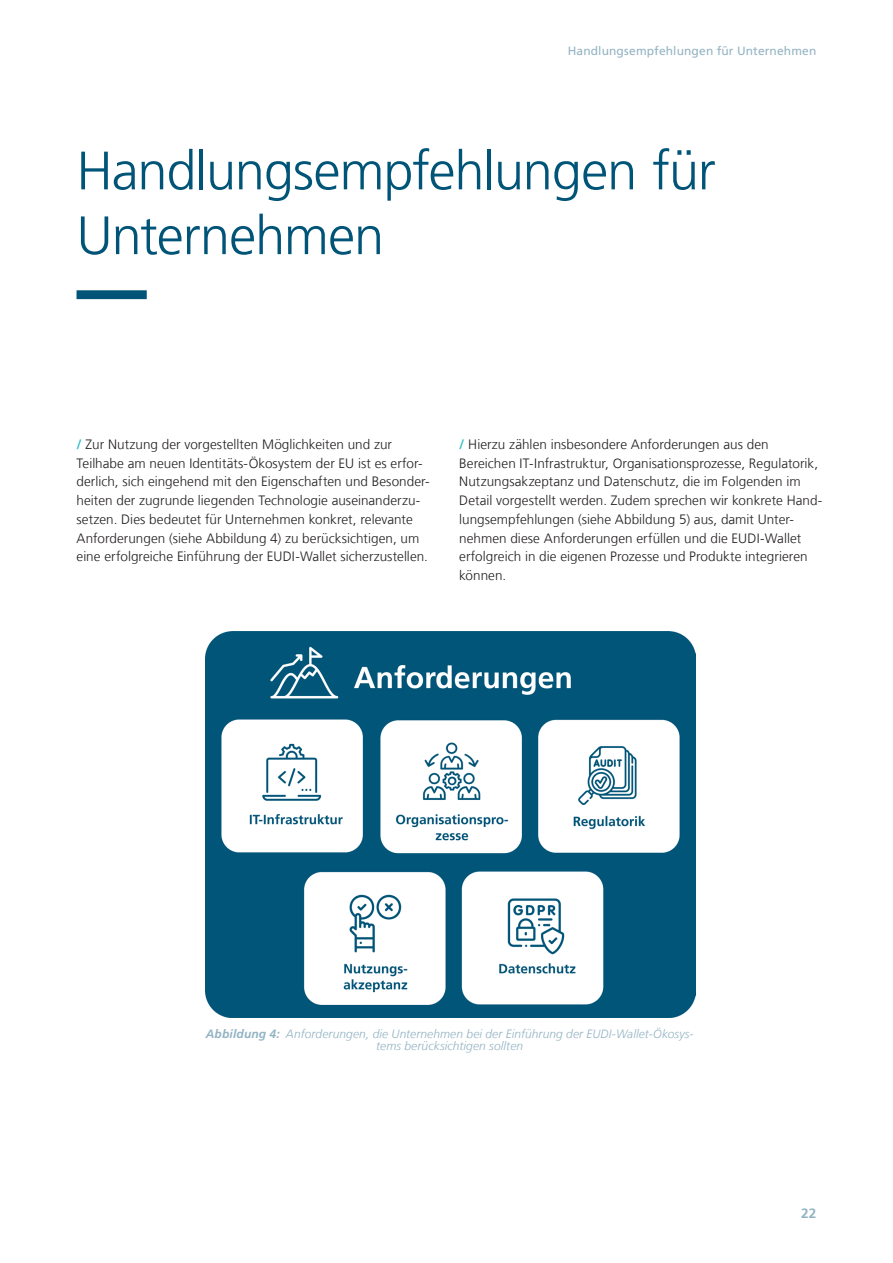
<style>
.page{position:relative;width:893px;height:1263px;background:#fff}
.page>*{position:absolute;margin:0;border:0;box-sizing:border-box;transform-origin:0 0}
.Ueberschrift_36_43_2_blue_blue_Linie_unt{font:300 54px/64.8px "Frutiger LT Com";letter-spacing:-.02em;color:#005478}
.Fliesstext_9_12_5_schwarz{font:300 13.5px/18.8px "Frutiger LT Com";letter-spacing:.005em;color:#231f20}
.t1{font:700 13.5px "Frutiger LT Com";color:#93b3c3}
.t2{font:italic 300 12px/12px "Frutiger LT Com";letter-spacing:.01em;color:#93b3c3;text-align:center}
.t3{font:12px "Frutiger LT Com";letter-spacing:.01em;color:#93b3c3}
.s1{font-weight:700;color:#33c0c9}
.s2{font-weight:700}
</style>
<div class="page">
<svg style="left:77px;top:290px;width:70px;height:9px"></svg>
<img style="left:206px;top:631px;width:490px;height:386px">
<p class="t3" style="left:568px;top:44px;width:250px">Handlungsempfehlungen für Unternehmen</p>
<p class="Ueberschrift_36_43_2_blue_blue_Linie_unt" style="left:77px;top:139px;width:641px">Handlungsempfehlungen für<br>Unternehmen</p>
<p class="Fliesstext_9_12_5_schwarz" style="left:77px;top:435px;width:355px"><span class="s1">/</span> Zur Nutzung der vorgestellten Möglichkeiten und zur Teilhabe am neuen Identitäts-Ökosystem der EU ist es erfor&shy;derlich, sich eingehend mit den Eigenschaften und Besonder&shy;heiten der zugrunde liegenden Technologie auseinanderzu&shy;setzen. Dies bedeutet für Unternehmen konkret, relevante Anforderungen (siehe Abbildung 4) zu berücksichtigen, um eine erfolgreiche Einführung der EUDI-Wallet sicherzustellen.</p>
<p class="Fliesstext_9_12_5_schwarz" style="left:459px;top:435px;width:365px"><span class="s1">/</span> Hierzu zählen insbesondere Anforderungen aus den Bereichen IT-Infrastruktur, Organisationsprozesse, Regulatorik, Nutzungsakzeptanz und Datenschutz, die im Folgenden im Detail vorgestellt werden. Zudem sprechen wir konkrete Hand&shy;lungsempfehlungen (siehe Abbildung 5) aus, damit Unter&shy;nehmen diese Anforderungen erfüllen und die EUDI-Wallet erfolgreich in die eigenen Prozesse und Produkte integrieren können.</p>
<p class="t2" style="left:206px;top:1028px;width:489px"><span class="s2">Abbildung 4:</span> Anforderungen, die Unternehmen bei der Einführung der EUDI-Wallet-Ökosys&shy;tems berücksichtigen sollten</p>
<p class="t1" style="left:801px;top:1205px;width:17px">22</p>
</div>
